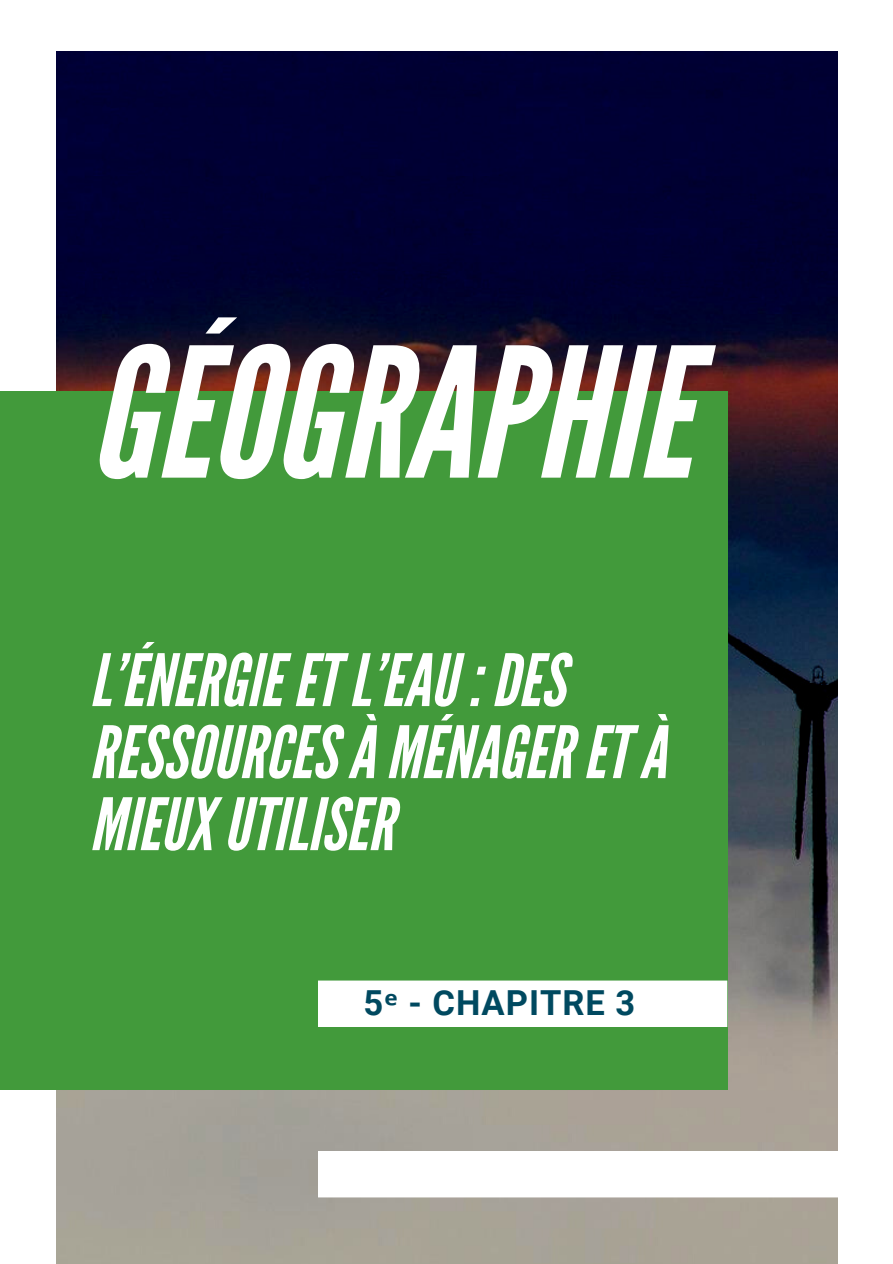
<style>
.page{position:relative;width:893px;height:1264px;background:#fff}
.page>*{position:absolute;margin:0;border:0;box-sizing:border-box;transform-origin:0 0}
.t1{font:italic 180px "League Gothic";color:#fff}
.t2{font:italic 72px/72px "League Gothic";color:#fff}
.t3{font:700 34.5px "Roboto";letter-spacing:.03em;color:#004960}
.s1{font-family:"Noto Sans"}
</style>
<div class="page">
<img style="left:56px;top:51px;width:782px;height:1212px">
<div style="left:0;top:391px;width:727px;height:699px;background:#429a3b"></div>
<div style="left:318px;top:980px;width:409px;height:47px;background:#fff"></div>
<svg style="left:318px;top:1150px;width:520px;height:47px"></svg>
<p class="t1" style="left:89px;top:309px;width:603px">GÉOGRAPHIE</p>
<p class="t2" style="left:89px;top:646px;width:578px">L’ÉNERGIE ETL’EAU:DES<br>RESSOURCESÀ MÉNAGERETÀ<br>MIEUXUTILISER</p>
<p class="t3" style="left:363px;top:982px;width:273px">5<span class="s1">ᵉ</span> - CHAPITRE 3</p>
</div>
